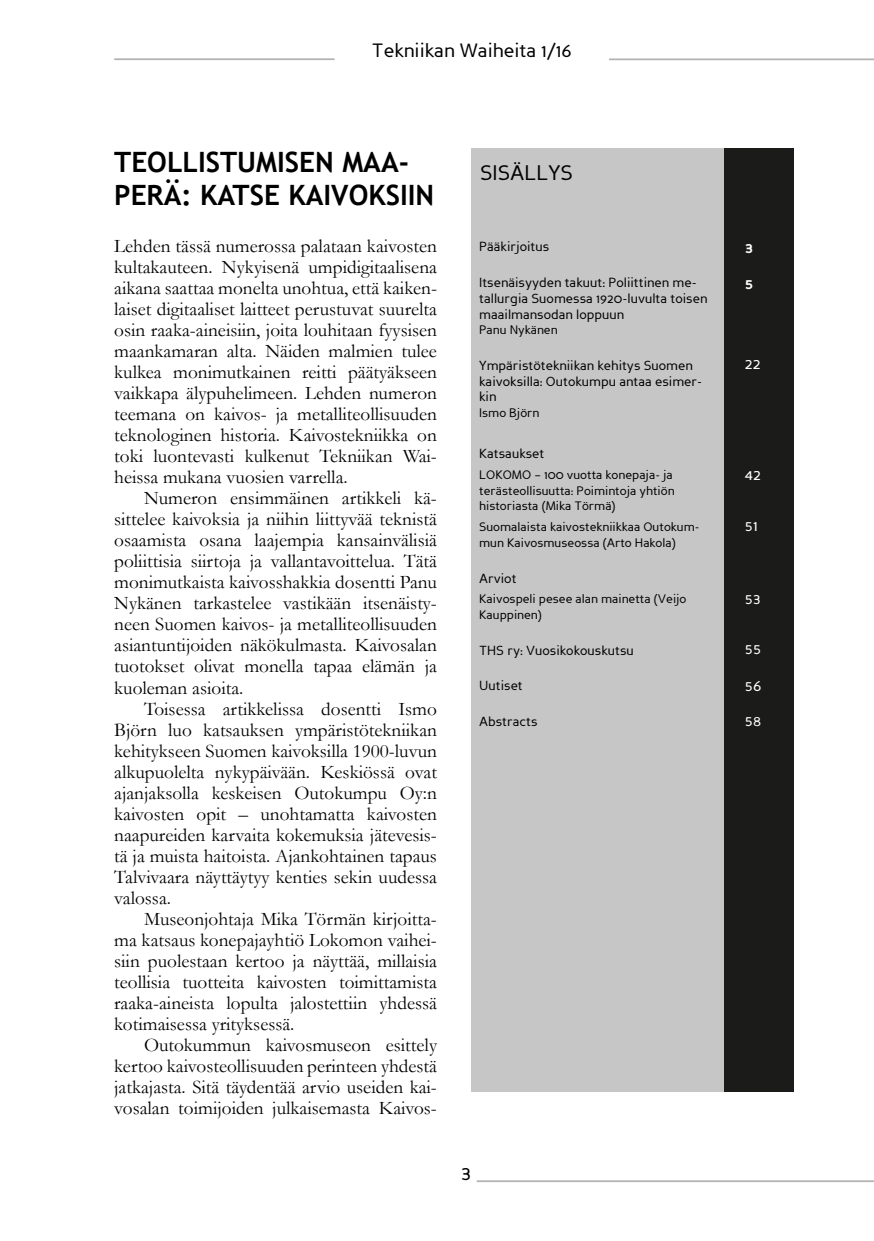
<style>
.page{position:relative;width:874px;height:1241px;background:#fff}
.page>*{position:absolute;margin:0;border:0;box-sizing:border-box;transform-origin:0 0}
.t1{font:700 28px/33.6px "Trebuchet MS";color:#000}
.t2{font:21px "Perspective Sans";color:#000}
.t3{font:19.25px/21px "Garamond";color:#000;text-align:justify}
.t4{font:19.25px "Perspective Sans";color:#000}
.t5{font:15.75px "Perspective Sans";color:#fff}
.t6{font:700 15.75px "Perspective Sans";color:#fff}
.t7{font:13.12px/15.8px "Perspective Sans";color:#000}
.t8{font:12.25px/15.8px "Perspective Sans";color:#000}
</style>
<div class="page">
<hr style="left:476px;top:1180px;width:397px;height:1px;background:#b3b2b2">
<hr style="left:608px;top:58px;width:265px;height:2px;background:#b3b2b2">
<hr style="left:114px;top:58px;width:220px;height:2px;background:#b3b2b2">
<div style="left:722px;top:148px;width:71px;height:943px;background:#1b1b1a"></div>
<div style="left:471px;top:149px;width:252px;height:942px;background:#c6c6c6"></div>
<p class="t4" style="left:371px;top:39px;width:201px">Tekniikan Waiheita 1/16</p>
<h1 class="t1" style="left:114px;top:145px;width:321px">TEOLLISTUMISEN MAA-<br>PERÄ: KATSE KAIVOKSIIN</h1>
<p class="t3" style="left:114px;top:235px;width:324px">Lehden tässä numerossa palataan kaivosten kultakauteen. Nykyisenä umpidigitaalisena aikana saattaa monelta unohtua, että kaiken&shy;laiset digitaaliset laitteet perustuvat suurelta osin raaka-aineisiin, joita louhitaan fyysisen maankamaran alta. Näiden malmien tulee kulkea monimutkainen reitti päätyäkseen vaikkapa älypuhelimeen. Lehden numeron teemana on kaivos- ja metalliteollisuuden teknologinen historia. Kaivostekniikka on toki luontevasti kulkenut Tekniikan Wai&shy;heissa mukana vuosien varrella.</p>
<p class="t3" style="left:114px;top:487px;width:324px;text-indent:30px">Numeron ensimmäinen artikkeli kä&shy;sittelee kaivoksia ja niihin liittyvää teknistä osaamista osana laajempia kansainvälisiä poliittisia siirtoja ja vallantavoittelua. Tätä monimutkaista kaivosshakkia dosentti Panu Nykänen tarkastelee vastikään itsenäisty&shy;neen Suomen kaivos- ja metalliteollisuuden asiantuntijoiden näkökulmasta. Kaivosalan tuotokset olivat monella tapaa elämän ja kuoleman asioita.</p>
<p class="t3" style="left:114px;top:697px;width:324px;text-indent:30px">Toisessa artikkelissa dosentti Ismo Björn luo katsauksen ympäristötekniikan kehitykseen Suomen kaivoksilla 1900-luvun alkupuolelta nykypäivään. Keskiössä ovat ajanjaksolla keskeisen Outokumpu Oy:n kaivosten opit – unohtamatta kaivosten naapureiden karvaita kokemuksia jätevesis&shy;tä ja muista haitoista. Ajankohtainen tapaus Talvivaara näyttäytyy kenties sekin uudessa valossa.</p>
<p class="t3" style="left:114px;top:907px;width:324px;text-indent:30px">Museonjohtaja Mika Törmän kirjoitta&shy;ma katsaus konepajayhtiö Lokomon vaihei&shy;siin puolestaan kertoo ja näyttää, millaisia teollisia tuotteita kaivosten toimittamista raaka-aineista lopulta jalostettiin yhdessä kotimaisessa yrityksessä.</p>
<p class="t3" style="left:114px;top:1033px;width:324px;text-indent:30px">Outokummun kaivosmuseon esittely kertoo kaivosteollisuuden perinteen yhdestä jatkajasta. Sitä täydentää arvio useiden kai&shy;vosalan toimijoiden julkaisemasta Kaivos-</p>
<p class="t2" style="left:480px;top:160px;width:94px">SISÄLLYS</p>
<p class="t7" style="left:479px;top:239px;width:72px">Pääkirjoitus</p>
<p class="t7" style="left:479px;top:275px;width:229px">Itsenäisyyden takuut: Poliittinen me&shy;tallurgia Suomessa 1920-luvulta toisen maailmansodan loppuun</p>
<p class="t8" style="left:479px;top:322px;width:80px">Panu Nykänen</p>
<p class="t7" style="left:479px;top:357px;width:224px">Ympäristötekniikan kehitys Suomen kaivoksilla: Outokumpu antaa esimer&shy;kin</p>
<p class="t8" style="left:479px;top:405px;width:62px">Ismo Björn</p>
<p class="t7" style="left:479px;top:446px;width:67px">Katsaukset</p>
<p class="t8" style="left:479px;top:467px;width:197px">LOKOMO – 100 vuotta konepaja- ja terästeollisuutta: Poimintoja yhtiön historiasta (Mika Törmä)</p>
<p class="t8" style="left:479px;top:519px;width:222px">Suomalaista kaivostekniikkaa Outokum&shy;mun Kaivosmuseossa (Arto Hakola)</p>
<p class="t7" style="left:479px;top:570px;width:39px">Arviot</p>
<p class="t8" style="left:479px;top:591px;width:209px">Kaivospeli pesee alan mainetta (Veijo<br>Kauppinen)</p>
<p class="t7" style="left:479px;top:642px;width:156px">THS ry: Vuosikokouskutsu</p>
<p class="t7" style="left:479px;top:678px;width:45px">Uutiset</p>
<p class="t7" style="left:479px;top:713px;width:60px">Abstracts</p>
<p class="t2" style="left:461px;top:1160px;width:12px">3</p>
<p class="t6" style="left:744px;top:238px;width:10px">3</p>
<p class="t6" style="left:744px;top:274px;width:10px">5</p>
<p class="t5" style="left:744px;top:354px;width:18px">22</p>
<p class="t5" style="left:744px;top:465px;width:18px">42</p>
<p class="t5" style="left:744px;top:516px;width:14px">51</p>
<p class="t5" style="left:744px;top:589px;width:17px">53</p>
<p class="t5" style="left:744px;top:639px;width:18px">55</p>
<p class="t5" style="left:744px;top:676px;width:18px">56</p>
<p class="t5" style="left:744px;top:711px;width:18px">58</p>
</div>
